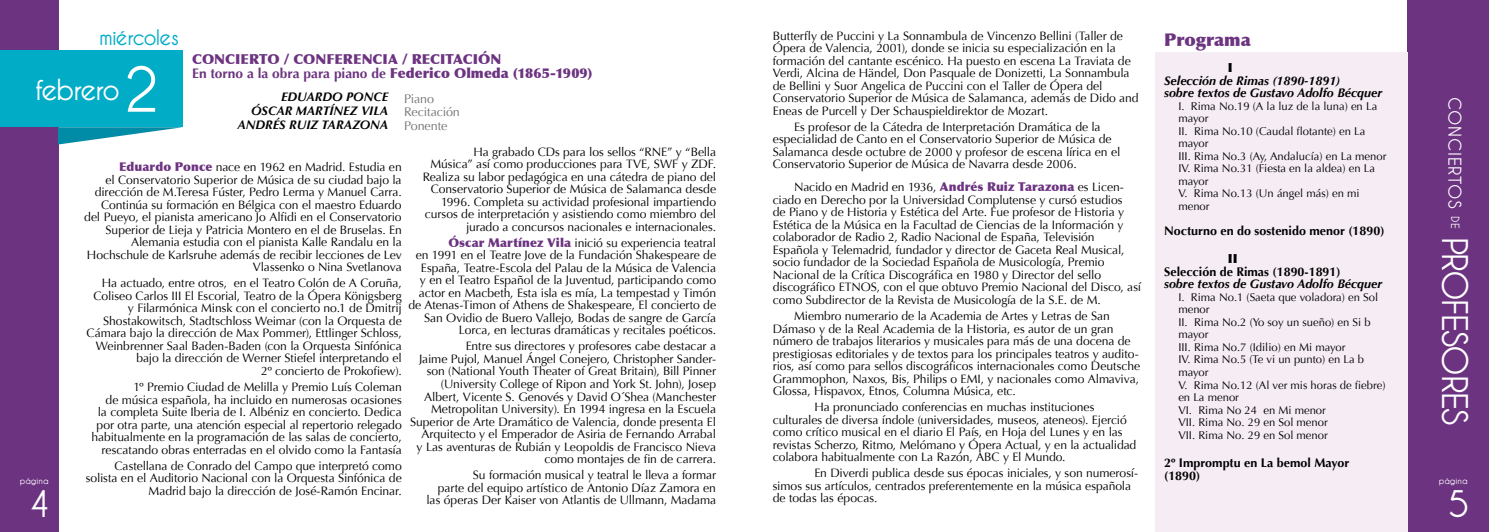
<style>
.page{position:relative;width:1489px;height:532px;background:#fff}
.page>*{position:absolute;margin:0;border:0;box-sizing:border-box;transform-origin:0 0}
.t1{font:700 36.25px "Caviar Dreams";color:#fff}
.t2{font:700 35px "Caviar Dreams";letter-spacing:-.045em;color:#fff}
.t3{font:700 28.75px "Caviar Dreams";letter-spacing:-.045em;color:#fff}
.t4{font:700 21.25px "Caviar Dreams";letter-spacing:-.04em;color:#00acc6}
.t5{font:700 17.5px "Caviar Dreams";letter-spacing:.035em;color:#fff}
.t6{font:900 17.5px "Optima";letter-spacing:-.005em;color:#6c3380}
.t7{font:900 13.75px/13.8px "Optima";color:#6c3380}
.t8{font:italic 700 12.5px/13.8px "Optima";color:#000;text-align:right}
.t9{font:700 12.5px/12.5px "Optima";color:#000}
.t10{font:12.5px/13.8px "Optima";letter-spacing:-.01em;color:#707172}
.t11{font:900 12.5px "Optima";color:#000}
.t12{font:12.12px/12.5px "Optima";letter-spacing:-.005em;color:#000;text-align:right}
.t13{font:11.25px/12.5px "Optima";color:#000}
.t14{font:700 8.75px "Caviar Dreams";color:#fff}
.s1{font-size:61.25px}
.s2{font-weight:700}
.s3{font-weight:900;color:#6c3380}
.s4{font-size:11.25px}
</style>
<div class="page">
<div style="left:0;top:0;width:58px;height:531px;background:#6c3380"></div>
<div style="left:1407px;top:0;width:81px;height:531px;background:#6c3380"></div>
<div style="left:0;top:50px;width:183px;height:77px;background:#00acc6"></div>
<svg style="left:58px;top:127px;width:125px;height:17px"></svg>
<div style="left:1154px;top:52px;width:253px;height:479px;background:#f5ecf4"></div>
<h3 class="t4" style="left:99px;top:25px;width:81px">miércoles</h3>
<h3 class="t3" style="left:35px;top:73px;width:126px">febrero <span class="s1">2</span></h3>
<p class="t7" style="left:192px;top:52px;width:402px">CONCIERTO / CONFERENCIA / RECITACIÓN<br><span class="s2">En torno a la obra para piano de</span> Federico Olmeda (1865-1909)</p>
<p class="t8" style="left:237px;top:90px;width:152px">EDUARDO PONCE<br>ÓSCAR MARTÍNEZ VILA<br>ANDRÉS RUIZ TARAZONA</p>
<p class="t10" style="left:404px;top:91px;width:57px">Piano<br>Recitación<br>Ponente</p>
<p class="t14" style="left:20px;top:475px;width:30px">página</p>
<h1 class="t1" style="left:29px;top:483px;width:23px">4</h1>
<p class="t12" style="left:423px;top:145px;width:295px">Ha grabado CDs para los sellos “RNE” y “Bella<br>Música” así como producciones para TVE, SWF y ZDF.<br>Realiza su labor pedagógica en una cátedra de piano del Conservatorio Superior de Música de Salamanca desde 1996. Completa su actividad profesional impartiendo cursos de interpretación y asistiendo como miembro del jurado a concursos nacionales e internacionales.</p>
<p class="t12" style="left:408px;top:236px;width:309px"><span class="s3">Óscar Martínez Vila</span> inició su experiencia teatral<br>en 1991 en el Teatre Jove de la Fundación Shakespeare de España, Teatre-Escola del Palau de la Música de Valencia<br>y en el Teatro Español de la Juventud, participando como actor en Macbeth, Esta isla es mía, La tempestad y Timón de Atenas-Timon of Athens de Shakespeare, El concierto de San Ovidio de Buero Vallejo, Bodas de sangre de García Lorca, en lecturas dramáticas y recitales poéticos.</p>
<p class="t12" style="left:410px;top:340px;width:307px">Entre sus directores y profesores cabe destacar a<br>Jaime Pujol, Manuel Ángel Conejero, Christopher Sander&shy;son (National Youth Theater of Great Britain), Bill Pinner (University College of Ripon and York St. John), Josep Albert, Vicente S. Genovés y David O´Shea (Manchester Metropolitan University). En 1994 ingresa en la Escuela Superior de Arte Dramático de Valencia, donde presenta El Arquitecto y el Emperador de Asiria de Fernando Arrabal<br>y Las aventuras de Rubián y Leopoldis de Francisco Nieva como montajes de fin de carrera.</p>
<p class="t12" style="left:426px;top:468px;width:291px">Su formación musical y teatral le lleva a formar<br>parte del equipo artístico de Antonio Díaz Zamora en las óperas Der Kaiser von Atlantis de Ullmann, Madama</p>
<p class="t12" style="left:84px;top:161px;width:319px"><span class="s3">Eduardo Ponce</span> nace en 1962 en Madrid. Estudia en<br>el Conservatorio Superior de Música de su ciudad bajo la dirección de M.Teresa Fúster, Pedro Lerma y Manuel Carra.<br>Continúa su formación en Bélgica con el maestro Eduardo del Pueyo, el pianista americano Jo Alfidi en el Conservatorio Superior de Lieja y Patricia Montero en el de Bruselas. En Alemania estudia con el pianista Kalle Randalu en la Hochschule de Karlsruhe además de recibir lecciones de Lev Vlassenko o Nina Svetlanova</p>
<p class="t12" style="left:87px;top:277px;width:317px">Ha actuado, entre otros, en el Teatro Colón de A Coruña, Coliseo Carlos III El Escorial, Teatro de la Ópera Königsberg y Filarmónica Minsk con el concierto no.1 de Dmitrij Shostakowitsch, Stadtschloss Weimar (con la Orquesta de Cámara bajo la dirección de Max Pommer), Ettlinger Schloss, Weinbrenner Saal Baden-Baden (con la Orquesta Sinfónica bajo la dirección de Werner Stiefel interpretando el<br>2º concierto de Prokofiew).</p>
<p class="t12" style="left:92px;top:381px;width:312px">1º Premio Ciudad de Melilla y Premio Luís Coleman<br>de música española, ha incluido en numerosas ocasiones<br>la completa Suite Iberia de I. Albéniz en concierto. Dedica por otra parte, una atención especial al repertorio relegado habitualmente en la programación de las salas de concierto, rescatando obras enterradas en el olvido como la Fantasía</p>
<p class="t12" style="left:86px;top:459px;width:317px">Castellana de Conrado del Campo que interpretó como solista en el Auditorio Nacional con la Orquesta Sinfónica de<br>Madrid bajo la dirección de José-Ramón Encinar.</p>
<p class="t12" style="left:772px;top:29px;width:367px;text-align:left">Butterfly de Puccini y La Sonnambula de Vincenzo Bellini (Taller de Ópera de Valencia, 2001), donde se inicia su especialización en la formación del cantante escénico. Ha puesto en escena La Traviata de Verdi, Alcina de Händel, Don Pasquale de Donizetti, La Sonnambula de Bellini y Suor Angelica de Puccini con el Taller de Ópera del Conservatorio Superior de Música de Salamanca, además de Dido and Eneas de Purcell y Der Schauspieldirektor de Mozart.</p>
<p class="t12" style="left:772px;top:120px;width:349px;text-align:left;text-indent:21px">Es profesor de la Cátedra de Interpretación Dramática de la especialidad de Canto en el Conservatorio Superior de Música de Salamanca desde octubre de 2000 y profesor de escena lírica en el Conservatorio Superior de Música de Navarra desde 2006.</p>
<p class="t12" style="left:772px;top:181px;width:370px;text-align:left;text-indent:21px">Nacido en Madrid en 1936, <span class="s3">Andrés Ruiz Tarazona</span> es Licen&shy;ciado en Derecho por la Universidad Complutense y cursó estudios<br>de Piano y de Historia y Estética del Arte. Fue profesor de Historia y Estética de la Música en la Facultad de Ciencias de la Información y colaborador de Radio 2, Radio Nacional de España, Televisión Española y Telemadrid, fundador y director de Gaceta Real Musical, socio fundador de la Sociedad Española de Musicología, Premio Nacional de la Crítica Discográfica en 1980 y Director del sello discográfico ETNOS, con el que obtuvo Premio Nacional del Disco, así como Subdirector de la Revista de Musicología de la S.E. de M.</p>
<p class="t12" style="left:772px;top:310px;width:369px;text-align:left;text-indent:21px">Miembro numerario de la Academia de Artes y Letras de San Dámaso y de la Real Academia de la Historia, es autor de un gran número de trabajos literarios y musicales para más de una docena de prestigiosas editoriales y de textos para los principales teatros y audito&shy;rios, así como para sellos discográficos internacionales como Deutsche Grammophon, Naxos, Bis, Philips o EMI, y nacionales como Almaviva, Glossa, Hispavox, Etnos, Columna Música, etc.</p>
<p class="t12" style="left:772px;top:401px;width:365px;text-align:left;text-indent:41px">Ha pronunciado conferencias en muchas instituciones culturales de diversa índole (universidades, museos, ateneos). Ejerció como crítico musical en el diario El País, en Hoja del Lunes y en las revistas Scherzo, Ritmo, Melómano y Ópera Actual, y en la actualidad colabora habitualmente con La Razón, ABC y El Mundo.</p>
<p class="t12" style="left:772px;top:467px;width:367px;text-align:left;text-indent:41px">En Diverdi publica desde sus épocas iniciales, y son numerosí&shy;simos sus artículos, centrados preferentemente en la música española de todas las épocas.</p>
<h3 class="t6" style="left:1164px;top:29px;width:88px">Programa</h3>
<p class="t11" style="left:1227px;top:60px;width:6px">I</p>
<p class="t8" style="left:1164px;top:74px;width:219px;line-height:12.5px;text-align:left">Selección de Rimas (1890-1891)<br>sobre textos de Gustavo Adolfo Bécquer</p>
<p class="t13" style="left:1178px;top:100px;width:210px">I. Rima No.19 (A la luz de la luna) en La mayor<br>II. Rima No.10 (Caudal flotante) en La mayor<br>III. Rima No.3 (Ay, Andalucía) en La menor<br>IV. Rima No.31 (Fiesta en la aldea) en La mayor<br>V. Rima No.13 (Un ángel más) en mi menor</p>
<p class="t9" style="left:1164px;top:224px;width:222px">Nocturno en do sostenido menor (1890)</p>
<p class="t11" style="left:1227px;top:251px;width:11px">II</p>
<p class="t9" style="left:1164px;top:265px;width:178px">Selección de Rimas (1890-1891)</p>
<p class="t8" style="left:1164px;top:277px;width:219px">sobre textos de Gustavo Adolfo Bécquer</p>
<p class="t13" style="left:1178px;top:291px;width:209px">I. Rima No.1 (Saeta que voladora) en Sol menor<br>II. Rima No.2 (Yo soy un sueño) en Si b mayor<br>III. Rima No.7 (Idilio) en Mi mayor<br>IV. Rima No.5 (Te vi un punto) en La b mayor<br>V. Rima No.12 (Al ver mis horas de fiebre) en La menor<br>VI. Rima No 24 en Mi menor<br>VII. Rima No. 29 en Sol menor<br>VII. Rima No. 29 en Sol menor</p>
<p class="t9" style="left:1164px;top:456px;width:186px">2º Impromptu en La bemol Mayor (1890)</p>
<h3 class="t5" style="left:1464px;top:97px;width:133px;rotate:90deg">CONCIERTOS <span class="s4">DE</span></h3>
<h2 class="t2" style="left:1474px;top:236px;width:190px;rotate:90deg">PROFESORES</h2>
<p class="t14" style="left:1438px;top:475px;width:30px">página</p>
<h1 class="t1" style="left:1447px;top:483px;width:23px">5</h1>
</div>
